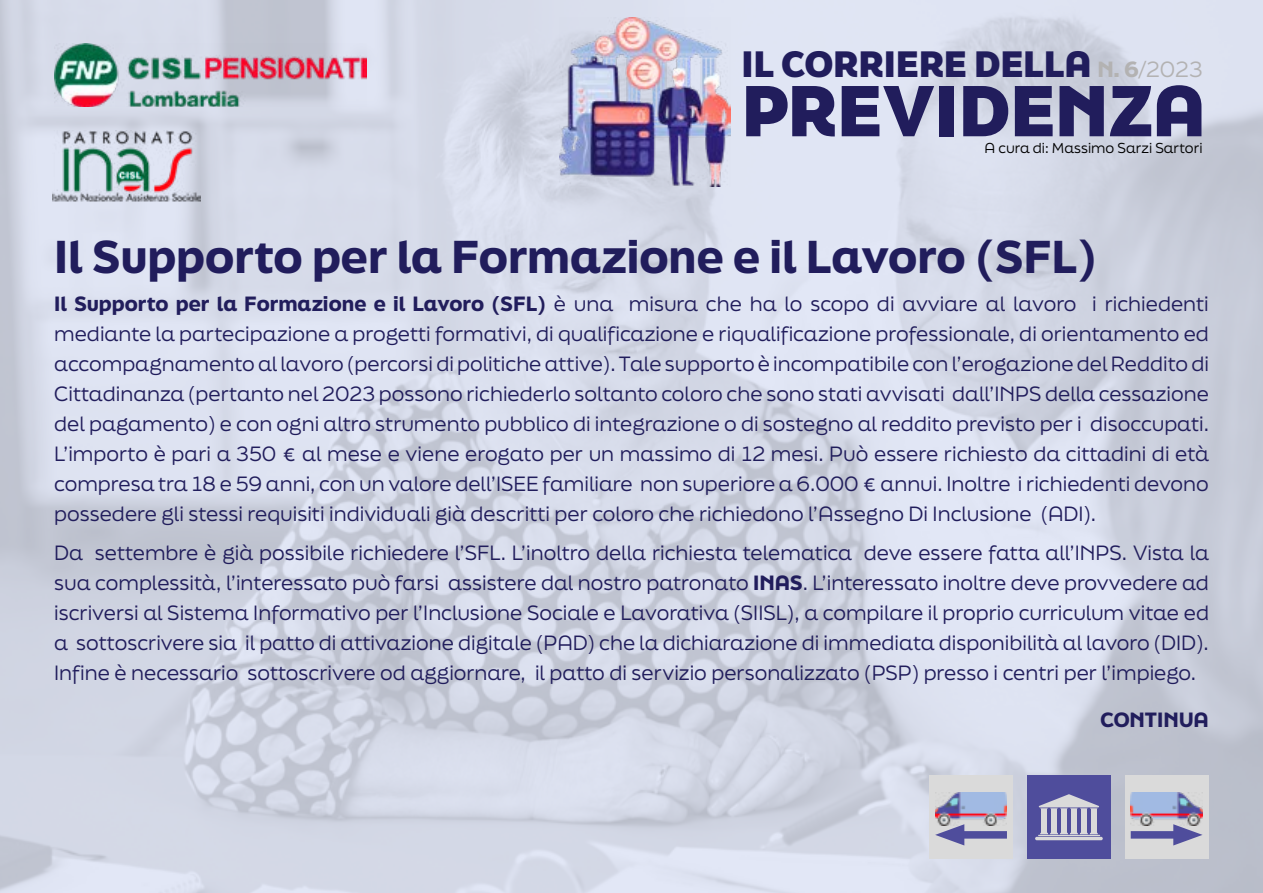
<style>
.page{position:relative;width:1263px;height:893px;background:#fff}
.page>*{position:absolute;margin:0;border:0;box-sizing:border-box;transform-origin:0 0}
.t1{font:800 67.95px "Final Six";color:#211d5c}
.t2{font:900 43.5px "Final Six";color:#211d5c}
.t3{font:800 34.65px "Final Six";color:#211d5c}
.t4{font:20.85px "Final Six";color:#b3b2b2}
.punti_numerati{font:19.5px/30px "Final Six";color:#211d5c;text-align:justify}
.punti_numerati-2{font:900 19.5px "Final Six";letter-spacing:-.005em;color:#211d5c}
.t5{font:13.65px "Final Six";color:#000}
.s1{font-weight:900}
</style>
<div class="page">
<img style="left:0;top:0;width:1263px;height:893px">
<img style="left:54px;top:44px;width:312px;height:63px">
<img style="left:52px;top:131px;width:148px;height:70px">
<img style="left:560px;top:18px;width:170px;height:169px">
<div style="left:1027px;top:775px;width:83px;height:84px;background:#4f4d9c"></div>
<svg style="left:1038px;top:794px;width:61px;height:40px"></svg>
<hr style="left:1038px;top:835px;width:62px;height:1px;background:#dadada">
<hr style="left:1035px;top:837px;width:68px;height:3px;background:#dadada;border-radius:2px">
<div style="left:1125px;top:775px;width:83px;height:84px;background:#dadada"></div>
<img style="left:1131px;top:793px;width:71px;height:33px">
<div style="left:1131px;top:831px;width:54px;height:8px;background:#4f4d9c"></div>
<svg style="left:1173px;top:824px;width:29px;height:21px"></svg>
<div style="left:930px;top:775px;width:83px;height:84px;background:#dadada"></div>
<img style="left:935px;top:793px;width:72px;height:33px">
<div style="left:952px;top:831px;width:55px;height:8px;background:#4f4d9c"></div>
<svg style="left:935px;top:824px;width:29px;height:21px"></svg>
<h3 class="t3" style="left:741px;top:39px;width:352px">IL CORRIERE DELLA</h3>
<h1 class="t1" style="left:741px;top:61px;width:466px">PREVIDENZA</h1>
<p class="t5" style="left:984px;top:137px;width:220px">A cura di: Massimo Sarzi Sartori</p>
<p class="t4" style="left:1097px;top:54px;width:107px"><span class="s1">N. 6</span>/2023</p>
<p class="t2" style="left:54px;top:225px;width:1044px">Il Supporto per la Formazione e il Lavoro (SFL)</p>
<p class="punti_numerati" style="left:54px;top:289px;width:1156px"><span class="s1">Il Supporto per la Formazione e il Lavoro (SFL)</span> è una misura che ha lo scopo di avviare al lavoro i richiedenti mediante la partecipazione a progetti formativi, di qualificazione e riqualificazione professionale, di orientamento ed accompagnamento al lavoro (percorsi di politiche attive). Tale supporto è incompatibile con l’erogazione del Reddito di Cittadinanza (pertanto nel 2023 possono richiederlo soltanto coloro che sono stati avvisati dall’INPS della cessazione del pagamento) e con ogni altro strumento pubblico di integrazione o di sostegno al reddito previsto per i disoccupati.<br>L’importo è pari a 350 € al mese e viene erogato per un massimo di 12 mesi. Può essere richiesto da cittadini di età compresa tra 18 e 59 anni, con un valore dell’ISEE familiare non superiore a 6.000 € annui. Inoltre i richiedenti devono possedere gli stessi requisiti individuali già descritti per coloro che richiedono l’Assegno Di Inclusione (ADI).</p>
<p class="punti_numerati" style="left:54px;top:537px;width:1156px">Da settembre è già possibile richiedere l’SFL. L’inoltro della richiesta telematica deve essere fatta all’INPS. Vista la sua complessità, l’interessato può farsi assistere dal nostro patronato <span class="s1">INAS</span>. L’interessato inoltre deve provvedere ad iscriversi al Sistema Informativo per l’Inclusione Sociale e Lavorativa (SIISL), a compilare il proprio curriculum vitae ed a sottoscrivere sia il patto di attivazione digitale (PAD) che la dichiarazione di immediata disponibilità al lavoro (DID).<br>Infine è necessario sottoscrivere od aggiornare, il patto di servizio personalizzato (PSP) presso i centri per l’impiego.</p>
<p class="punti_numerati-2" style="left:1100px;top:705px;width:110px">CONTINUA</p>
</div>
